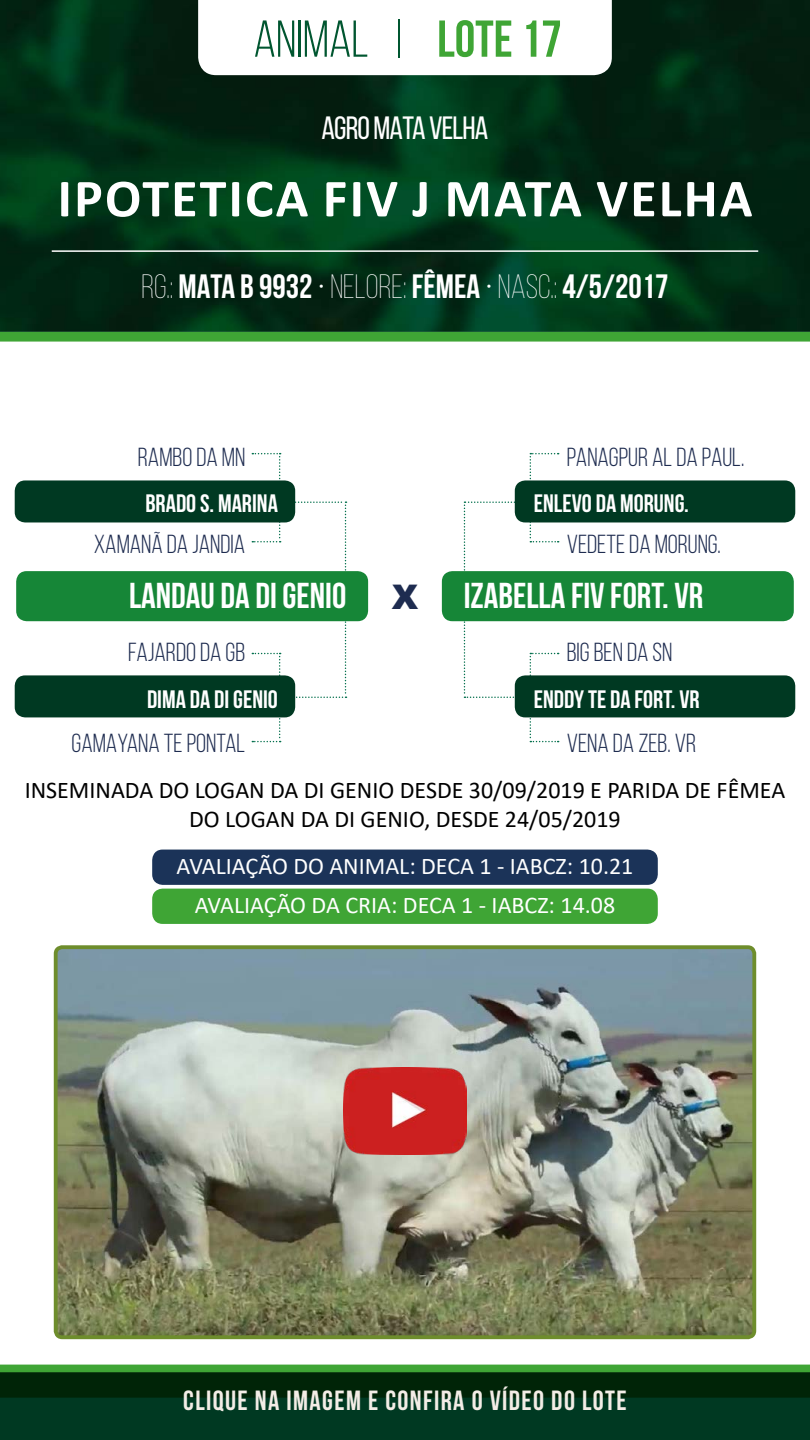
<style>
.page{position:relative;width:810px;height:1440px;background:#fff}
.page>*{position:absolute;margin:0;border:0;box-sizing:border-box;transform-origin:0 0}
.t1{font:700 54px "Calibri";letter-spacing:.04em;color:#fff}
.t2{font:51.75px "Bebas Neue";color:#005630}
.t3{font:700 36px "Bebas Neue";color:#fff}
.t4{font:900 33.9px "Arial";color:#1e2c50}
.t5{font:700 33.75px "Bebas Neue";color:#fff}
.t6{font:32.25px "Bebas Neue";letter-spacing:-.025em;color:#fff}
.t7{font:700 27.75px "Bebas Neue";letter-spacing:.05em;color:#f3ede6}
.t8{font:26.1px "Bebas Neue";color:#1e2c50}
.t9{font:700 25.2px "Bebas Neue";color:#fff}
.t10{font:24px/28.8px "Calibri";color:#000;text-align:center}
.t11{font:24px/39px "Calibri";color:#fff;text-align:center}
.s1{color:#3fa535}
.s2{font-weight:300}
</style>
<div class="page">
<svg style="left:0;top:331px;width:810px;height:11px;background:#42a03c"></svg>
<div style="left:0;top:1365px;width:810px;height:7px;background:#3fa535"></div>
<img style="left:0;top:0;width:810px;height:331px">
<hr style="left:52px;top:250px;width:706px;height:2px;background:#fff">
<svg style="left:0;top:1372px;width:810px;height:68px;background:#003117"></svg>
<svg style="left:464px;top:453px;width:95px;height:289px"></svg>
<div style="left:442px;top:571px;width:352px;height:50px;background:#168637;border-radius:11px"></div>
<div style="left:515px;top:480px;width:280px;height:42px;background:#003922;border-radius:10px"></div>
<div style="left:515px;top:675px;width:280px;height:42px;background:#003922;border-radius:10px"></div>
<svg style="left:252px;top:453px;width:95px;height:289px"></svg>
<div style="left:16px;top:571px;width:352px;height:50px;background:#168637;border-radius:11px"></div>
<div style="left:15px;top:480px;width:280px;height:42px;background:#003922;border-radius:10px"></div>
<div style="left:15px;top:675px;width:280px;height:42px;background:#003922;border-radius:10px"></div>
<svg style="left:198px;top:0;width:414px;height:75px"></svg>
<img style="left:59px;top:950px;width:692px;height:384px">
<div style="left:54px;top:945px;width:702px;height:394px;border:4px solid #6e8d2c;border-radius:7px"></div>
<div style="left:152px;top:889px;width:506px;height:35px;background:#3fa535;border-radius:10px"></div>
<div style="left:152px;top:850px;width:506px;height:35px;background:#1b3358;border-radius:10px"></div>
<img style="left:344px;top:1068px;width:122px;height:86px">
<h2 class="t2" style="left:253px;top:11px;width:310px">ANIMAL | <span class="s1">LOTE 17</span></h2>
<p class="t6" style="left:321px;top:110px;width:169px">AGRO MATA VELHA</p>
<h1 class="t1" style="left:58px;top:160px;width:697px">IPOTETICA FIV J MATA VELHA</h1>
<p class="t5" style="left:141px;top:268px;width:529px"><span class="s2">RG.:</span> MATA B 9932 <span class="s2">• NELORE:</span> FÊMEA <span class="s2">• NASC.:</span> 4/5/2017</p>
<p class="t8" style="left:138px;top:443px;width:109px">RAMBO DA MN</p>
<p class="t8" style="left:567px;top:443px;width:179px">PANAGPUR AL DA PAUL.</p>
<p class="t9" style="left:145px;top:489px;width:134px">BRADO S. MARINA</p>
<p class="t8" style="left:94px;top:530px;width:153px">XAMANÃ DA JANDIA</p>
<p class="t9" style="left:534px;top:489px;width:157px">ENLEVO DA MORUNG.</p>
<p class="t8" style="left:567px;top:530px;width:156px">VEDETE DA MORUNG.</p>
<h3 class="t3" style="left:129px;top:575px;width:219px">LANDAU DA DI GENIO</h3>
<p class="t4" style="left:392px;top:573px;width:28px">X</p>
<h3 class="t3" style="left:464px;top:575px;width:241px">IZABELLA FIV FORT. VR</h3>
<p class="t8" style="left:128px;top:638px;width:119px">FAJARDO DA GB</p>
<p class="t8" style="left:567px;top:638px;width:107px">BIG BEN DA SN</p>
<p class="t9" style="left:147px;top:686px;width:132px">DIMA DA DI GENIO</p>
<p class="t8" style="left:72px;top:729px;width:175px">GAMAYANA TE PONTAL</p>
<p class="t9" style="left:534px;top:686px;width:167px">ENDDY TE DA FORT. VR</p>
<p class="t8" style="left:567px;top:729px;width:131px">VENA DA ZEB. VR</p>
<p class="t10" style="left:25px;top:775px;width:762px">INSEMINADA DO LOGAN DA DI GENIO DESDE 30/09/2019 E PARIDA DE FÊMEA<br>DO LOGAN DA DI GENIO, DESDE 24/05/2019</p>
<p class="t11" style="left:177px;top:846px;width:458px">AVALIAÇÃO DO ANIMAL: DECA 1 - IABCZ: 10.21<br>AVALIAÇÃO DA CRIA: DECA 1 - IABCZ: 14.08</p>
<p class="t7" style="left:183px;top:1385px;width:445px">CLIQUE NA IMAGEM E CONFIRA O VÍDEO DO LOTE</p>
</div>
